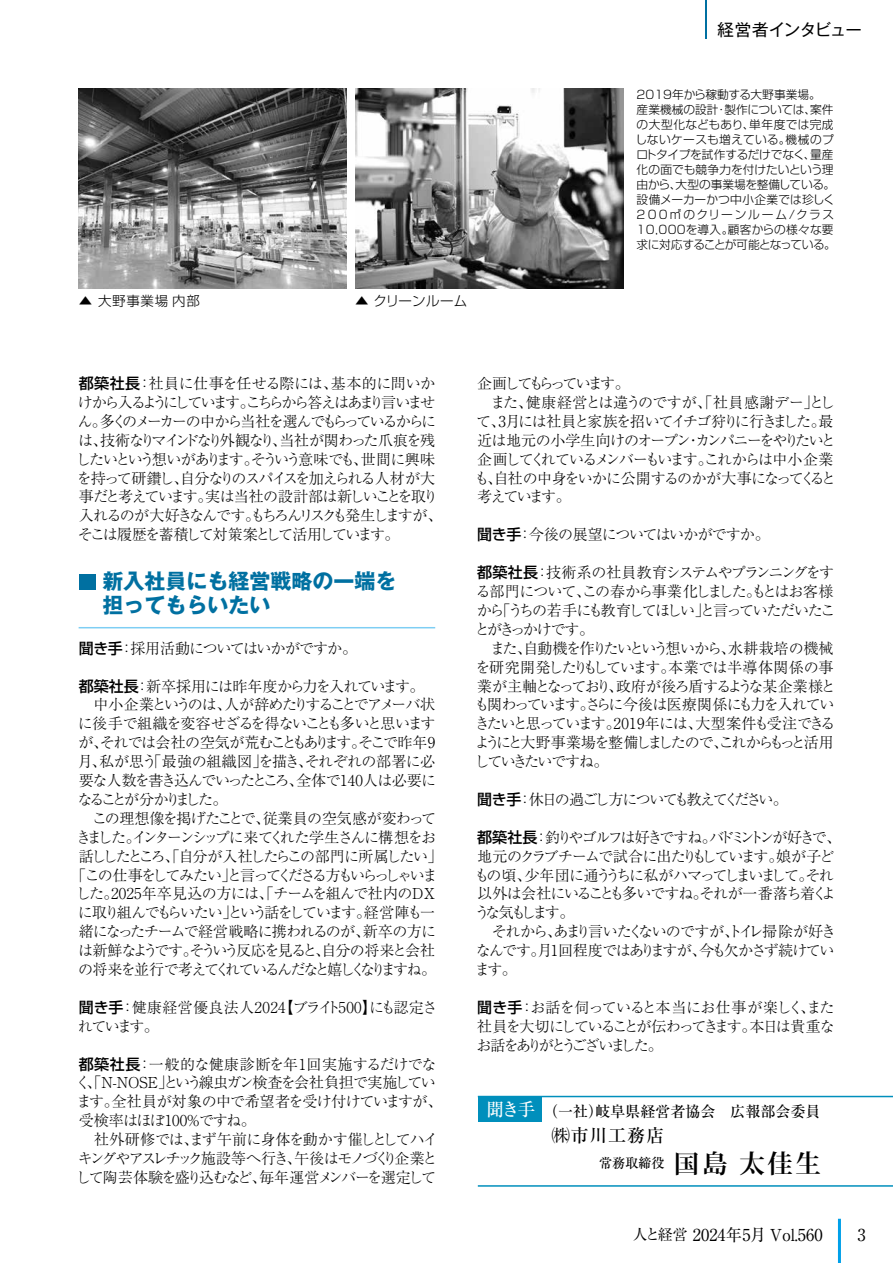
<style>
.page{position:relative;width:893px;height:1263px;background:#fff}
.page>*{position:absolute;margin:0;border:0;box-sizing:border-box;transform-origin:0 0}
.t1{font:700 21px/24px "Gothic MB101 Pr 6";color:#0070a1}
.t2{font:500 18px "Ryumin Pr 5";letter-spacing:.045em;color:#000}
.t3{font:16.5px "Ryumin Pr 5";color:#000}
.t4{font:16.5px "Gothic MB101 Pr 6";letter-spacing:-.05em;color:#000}
.t5{font:16.5px "Ryumin Pr 6";color:#000}
.t6{font:300 15px/18.9px "Ryumin Pr 6";letter-spacing:-.095em;color:#000}
.t7{font:300 15px/18.9px "Ryumin Pr 6";letter-spacing:-.12em;color:#000}
.t8{font:300 15px/18.9px "Ryumin Pr 6";letter-spacing:-.06em;color:#000}
.t9{font:300 15px "Ryumin Pr 6";letter-spacing:-.07em;color:#000}
.t10{font:300 15px "Ryumin Pr 6";letter-spacing:-.025em;color:#000}
.t11{font:300 15px "Ryumin Pr 6";letter-spacing:-.14em;color:#000}
.t12{font:300 15px/18.9px "Ryumin Pr 6";letter-spacing:.015em;color:#000}
.t13{font:300 15px "Ryumin Pr 6";letter-spacing:-.155em;color:#000}
.t14{font:300 15px "Ryumin Pr 6";letter-spacing:-.075em;color:#000}
.t15{font:300 15px "Ryumin Pr 6";letter-spacing:-.115em;color:#000}
.t16{font:300 15px "Ryumin Pr 6";letter-spacing:-.15em;color:#000}
.t17{font:300 15px "Ryumin Pr 6";letter-spacing:-.04em;color:#000}
.t18{font:300 15px "Ryumin Pr 6";letter-spacing:-.055em;color:#000}
.t19{font:500 15px "Ryumin Pr 6";color:#000}
.t20{font:300 15px "Ryumin Pr 6";letter-spacing:-.065em;color:#000}
.t21{font:300 15px "Ryumin Pr 6";letter-spacing:-.195em;color:#000}
.t22{font:500 13.5px "Ryumin Pr 5";color:#000}
.t23{font:300 13.5px "Shin Go Pr 6";letter-spacing:.045em;color:#000}
.t24{font:300 13.5px "Shin Go Pr 6";letter-spacing:.02em;color:#000}
.t25{font:300 11.7px/15px "Shin Go Pr 6";color:#000}
.s1{font-family:"Shin Go Pr 6";font-weight:500}
.s2{font-size:18px;color:#fff}
.s3{font-family:"Koz Min Pr 6 N";font-weight:700;font-size:25.5px}
.s4{font-size:15px}
</style>
<div class="page">
<hr style="left:705px;top:0;width:2px;height:38px;background:#0070a1">
<hr style="left:838px;top:1219px;width:3px;height:44px;background:#00a0e9">
<div style="left:79px;top:574px;width:16px;height:16px;background:#0070a1"></div>
<hr style="left:79px;top:627px;width:356px;height:1px;background:#7ecef4">
<hr style="left:478px;top:1096px;width:415px;height:1px;background:#008fbc">
<hr style="left:478px;top:1185px;width:415px;height:2px;background:#008fbc">
<div style="left:478px;top:1096px;width:64px;height:26px;background:#008fbc"></div>
<img style="left:355px;top:89px;width:268px;height:200px">
<img style="left:79px;top:89px;width:268px;height:200px">
<p class="t23" style="left:79px;top:290px;width:123px">▲ 大野事業場内部</p>
<p class="t24" style="left:355px;top:290px;width:114px">▲ クリーンルーム</p>
<p class="t4" style="left:717px;top:16px;width:146px">経営者インタビュー</p>
<p class="t25" style="left:635px;top:86px;width:202px">2019年から稼動する大野事業場。<br>産業機械の設計・製作については、案件の大型化などもあり、単年度では完成しないケースも増えている。機械のプロトタイプを試作するだけでなく、量産化の面でも競争力を付けたいという理由から、大型の事業場を整備している。設備メーカーかつ中小企業では珍しく<br>200㎡のクリーンルーム/クラス<br>10,000を導入。顧客からの様々な要求に対応することが可能となっている。</p>
<p class="t7" style="left:76px;top:373px;width:368px"><span class="s1">都築社長</span>：社員に仕事を任せる際には、基本的に問いかけから入るようにしています。こちらから答えはあまり言いません。多くのメーカーの中から当社を選んでもらっているからには、技術なりマインドなり外観なり、当社が関わった爪痕を残したいという想いがあります。そういう意味でも、世間に興味を持って研鑽し、自分なりのスパイスを加えられる人材が大事だと考えています。実は当社の設計部は新しいことを取り入れるのが大好きなんです。もちろんリスクも発生しますが、そこは履歴を蓄積して対策案として活用しています。</p>
<h1 class="t1" style="left:103px;top:569px;width:295px">新入社員にも経営戦略の一端を担ってもらいたい</h1>
<p class="t9" style="left:79px;top:636px;width:280px"><span class="s1">聞き手</span>：採用活動についてはいかがですか。</p>
<p class="t6" style="left:79px;top:675px;width:347px"><span class="s1">都築社長</span>：新卒採用には昨年度から力を入れています。</p>
<p class="t7" style="left:79px;top:694px;width:358px">　中小企業というのは、人が辞めたりすることでアメーバ状</p>
<p class="t9" style="left:78px;top:712px;width:359px">に後手で組織を変容せざるを得ないことも多いと思います</p>
<p class="t9" style="left:78px;top:731px;width:358px">が、それでは会社の空気が荒むこともあります。そこで昨年9</p>
<p class="t10" style="left:78px;top:750px;width:359px">月、私が思う「最強の組織図」を描き、それぞれの部署に必</p>
<p class="t14" style="left:79px;top:769px;width:359px">要な人数を書き込んでいったところ、全体で140人は必要に</p>
<p class="t21" style="left:77px;top:787px;width:151px">なることが分かりました。</p>
<p class="t17" style="left:79px;top:806px;width:359px">　この理想像を掲げたことで、従業員の空気感が変わって</p>
<p class="t7" style="left:76px;top:827px;width:361px">きました。インターンシップに来てくれた学生さんに構想をお</p>
<p class="t15" style="left:79px;top:844px;width:365px">話ししたところ、「自分が入社したらこの部門に所属したい」</p>
<p class="t13" style="left:71px;top:863px;width:368px">「この仕事をしてみたい」と言ってくださる方もいらっしゃいま</p>
<p class="t10" style="left:76px;top:882px;width:361px">した。2025年卒見込の方には、「チームを組んで社内のDX</p>
<p class="t16" style="left:78px;top:901px;width:359px">に取り組んでもらいたい」という話をしています。経営陣も一</p>
<p class="t18" style="left:79px;top:920px;width:359px">緒になったチームで経営戦略に携われるのが、新卒の方に</p>
<p class="t6" style="left:78px;top:940px;width:359px">は新鮮なようです。そういう反応を見ると、自分の将来と会社</p>
<p class="t11" style="left:78px;top:958px;width:360px">の将来を並行で考えてくれているんだなと嬉しくなりますね。</p>
<p class="t12" style="left:78px;top:997px;width:361px"><span class="s1">聞き手</span>：健康経営優良法人2024【ブライト500】にも認定されています。</p>
<p class="t8" style="left:75px;top:1053px;width:369px"><span class="s1">都築社長</span>：一般的な健康診断を年1回実施するだけでなく、「N-NOSE」という線虫ガン検査を会社負担で実施しています。全社員が対象の中で希望者を受け付けていますが、受検率はほぼ100％ですね。<br>　社外研修では、まず午前に身体を動かす催しとしてハイキングやアスレチック施設等へ行き、午後はモノづくり企業として陶芸体験を盛り込むなど、毎年運営メンバーを選定して</p>
<p class="t6" style="left:475px;top:373px;width:363px">企画してもらっています。<br>　また、健康経営とは違うのですが、「社員感謝デー」として、3月には社員と家族を招いてイチゴ狩りに行きました。最近は地元の小学生向けのオープン・カンパニーをやりたいと企画してくれているメンバーもいます。これからは中小企業も、自社の中身をいかに公開するのかが大事になってくると考えています。</p>
<p class="t20" style="left:477px;top:523px;width:294px"><span class="s1">聞き手</span>：今後の展望についてはいかがですか。</p>
<p class="t6" style="left:474px;top:562px;width:363px"><span class="s1">都築社長</span>：技術系の社員教育システムやプランニングをする部門について、この春から事業化しました。もとはお客様から「うちの若手にも教育してほしい」と言っていただいたことがきっかけです。<br>　また、自動機を作りたいという想いから、水耕栽培の機械を研究開発したりもしています。本業では半導体関係の事業が主軸となっており、政府が後ろ盾するような某企業様とも関わっています。さらに今後は医療関係にも力を入れていきたいと思っています。2019年には、大型案件も受注できるようにと大野事業場を整備しましたので、これからもっと活用していきたいですね。</p>
<p class="t11" style="left:477px;top:787px;width:312px"><span class="s1">聞き手</span>：休日の過ごし方についても教えてください。</p>
<p class="t6" style="left:475px;top:827px;width:368px"><span class="s1">都築社長</span>：釣りやゴルフは好きですね。バドミントンが好きで、地元のクラブチームで試合に出たりもしています。娘が子どもの頃、少年団に通ううちに私がハマってしまいまして。それ以外は会社にいることも多いですね。それが一番落ち着くような気もします。<br>　それから、あまり言いたくないのですが、トイレ掃除が好きなんです。月1回程度ではありますが、今も欠かさず続けています。</p>
<p class="t6" style="left:476px;top:997px;width:360px;text-align:justify"><span class="s1">聞き手</span>：お話を伺っていると本当にお仕事が楽しく、また社員を大切にしていることが伝わってきます。本日は貴重なお話をありがとうございました。</p>
<p class="t19" style="left:486px;top:1099px;width:336px"><span class="s2">聞き手</span>（一社）岐阜県経営者協会　広報部会委員</p>
<p class="t2" style="left:552px;top:1121px;width:114px">㈱市川工務店</p>
<p class="t22" style="left:599px;top:1153px;width:223px">常務取締役 <span class="s3">国島 太佳生</span></p>
<p class="t3" style="left:633px;top:1221px;width:192px"><span class="s4">人と経営</span> 2024年5月 Vol.560</p>
<p class="t5" style="left:857px;top:1221px;width:10px">3</p>
</div>
